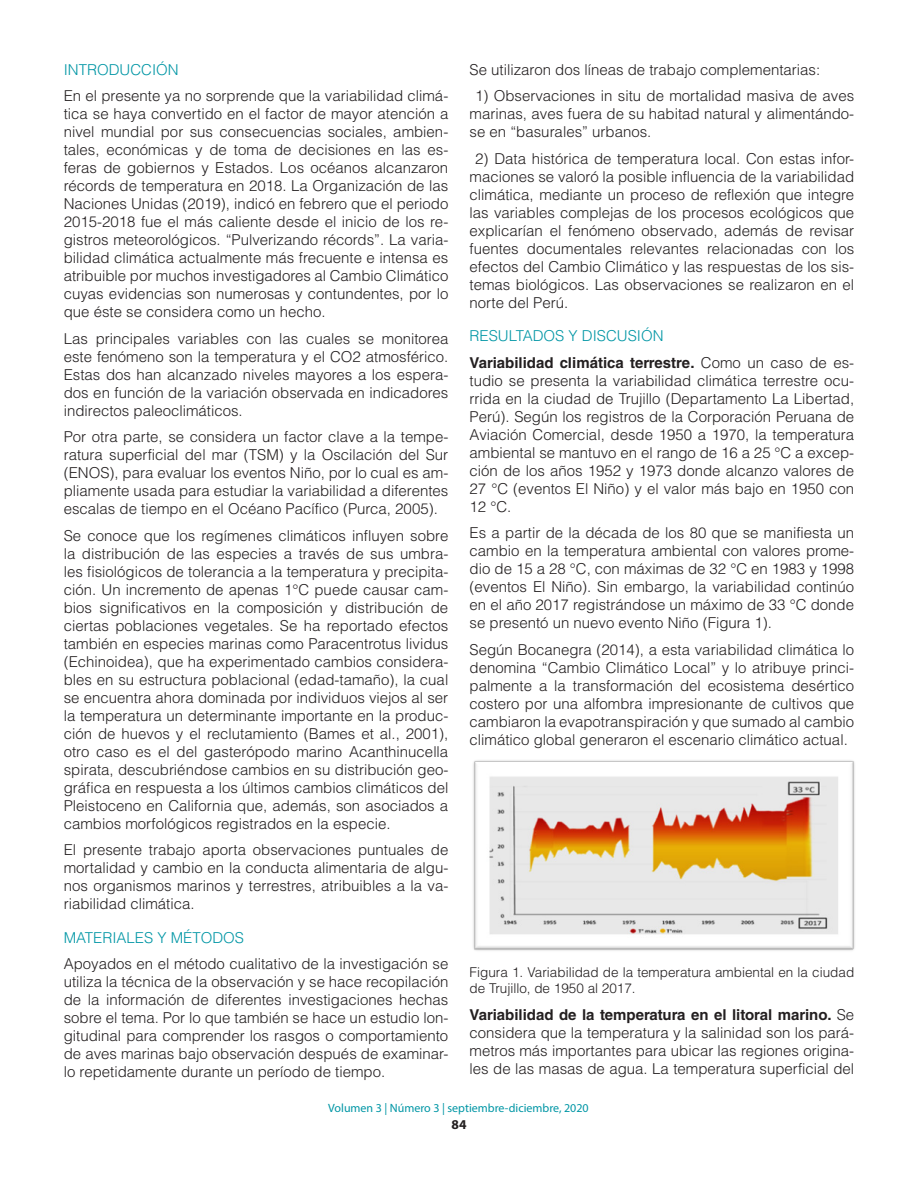
<style>
.page{position:relative;width:918px;height:1188px;background:#fff}
.page>*{position:absolute;margin:0;border:0;box-sizing:border-box;transform-origin:0 0}
.TEXTO{font:300 15px/18px "Helvetica LT Std";color:#231f20;text-align:justify}
.TITULOS_AZUL{font:300 15px "Helvetica LT Std";color:#0096a5}
.pie_de_foto{font:300 13.5px/16.2px "Helvetica LT Std";color:#231f20}
.t1{font:700 13.5px "Myriad Pro";color:#231f20}
.t2{font:12px "Myriad Pro";color:#0096a5}
.s1{font-weight:700}
</style>
<div class="page">
<img style="left:473px;top:760px;width:382px;height:191px">
<p class="TITULOS_AZUL" style="left:64px;top:60px;width:117px">INTRODUCCIÓN</p>
<p class="TEXTO" style="left:64px;top:87px;width:386px">En el presente ya no sorprende que la variabilidad climá&shy;tica se haya convertido en el factor de mayor atención a nivel mundial por sus consecuencias sociales, ambien&shy;tales, económicas y de toma de decisiones en las es&shy;feras de gobiernos y Estados. Los océanos alcanzaron récords de temperatura en 2018. La Organización de las Naciones Unidas (2019), indicó en febrero que el periodo 2015-2018 fue el más caliente desde el inicio de los re&shy;gistros meteorológicos. “Pulverizando récords”. La varia&shy;bilidad climática actualmente más frecuente e intensa es atribuible por muchos investigadores al Cambio Climático cuyas evidencias son numerosas y contundentes, por lo que éste se considera como un hecho.</p>
<p class="TEXTO" style="left:64px;top:329px;width:386px">Las principales variables con las cuales se monitorea este fenómeno son la temperatura y el CO2 atmosférico.<br>Estas dos han alcanzado niveles mayores a los espera&shy;dos en función de la variación observada en indicadores indirectos paleoclimáticos.</p>
<p class="TEXTO" style="left:64px;top:428px;width:386px">Por otra parte, se considera un factor clave a la tempe&shy;ratura superficial del mar (TSM) y la Oscilación del Sur (ENOS), para evaluar los eventos Niño, por lo cual es am&shy;pliamente usada para estudiar la variabilidad a diferentes escalas de tiempo en el Océano Pacífico (Purca, 2005).</p>
<p class="TEXTO" style="left:64px;top:526px;width:386px">Se conoce que los regímenes climáticos influyen sobre la distribución de las especies a través de sus umbra&shy;les fisiológicos de tolerancia a la temperatura y precipita&shy;ción. Un incremento de apenas 1°C puede causar cam&shy;bios significativos en la composición y distribución de ciertas poblaciones vegetales. Se ha reportado efectos también en especies marinas como Paracentrotus lividus (Echinoidea), que ha experimentado cambios considera&shy;bles en su estructura poblacional (edad-tamaño), la cual se encuentra ahora dominada por individuos viejos al ser la temperatura un determinante importante en la produc&shy;ción de huevos y el reclutamiento (Bames et al., 2001), otro caso es el del gasterópodo marino Acanthinucella spirata, descubriéndose cambios en su distribución geo&shy;gráfica en respuesta a los últimos cambios climáticos del Pleistoceno en California que, además, son asociados a cambios morfológicos registrados en la especie.</p>
<p class="TEXTO" style="left:64px;top:841px;width:386px">El presente trabajo aporta observaciones puntuales de mortalidad y cambio en la conducta alimentaria de algu&shy;nos organismos marinos y terrestres, atribuibles a la va&shy;riabilidad climática.</p>
<p class="TITULOS_AZUL" style="left:64px;top:928px;width:182px">MATERIALES Y MÉTODOS</p>
<p class="TEXTO" style="left:64px;top:955px;width:386px">Apoyados en el método cualitativo de la investigación se utiliza la técnica de la observación y se hace recopilación de la información de diferentes investigaciones hechas sobre el tema. Por lo que también se hace un estudio lon&shy;gitudinal para comprender los rasgos o comportamiento de aves marinas bajo observación después de examinar&shy;lo repetidamente durante un período de tiempo.</p>
<p class="TEXTO" style="left:470px;top:60px;width:352px">Se utilizaron dos líneas de trabajo complementarias:</p>
<p class="TEXTO" style="left:470px;top:87px;width:386px;text-indent:5px">1) Observaciones in situ de mortalidad masiva de aves marinas, aves fuera de su habitad natural y alimentándo&shy;se en “basurales” urbanos.</p>
<p class="TEXTO" style="left:470px;top:149px;width:386px;text-indent:6px">2) Data histórica de temperatura local. Con estas infor&shy;maciones se valoró la posible influencia de la variabilidad climática, mediante un proceso de reflexión que integre las variables complejas de los procesos ecológicos que explicarían el fenómeno observado, además de revisar fuentes documentales relevantes relacionadas con los efectos del Cambio Climático y las respuestas de los sis&shy;temas biológicos. Las observaciones se realizaron en el norte del Perú.</p>
<p class="TITULOS_AZUL" style="left:470px;top:326px;width:195px">RESULTADOS Y DISCUSIÓN</p>
<p class="TEXTO" style="left:470px;top:353px;width:386px"><span class="s1">Variabilidad climática terrestre.</span> Como un caso de es&shy;tudio se presenta la variabilidad climática terrestre ocu&shy;rrida en la ciudad de Trujillo (Departamento La Libertad, Perú). Según los registros de la Corporación Peruana de Aviación Comercial, desde 1950 a 1970, la temperatura ambiental se mantuvo en el rango de 16 a 25 °C a excep&shy;ción de los años 1952 y 1973 donde alcanzo valores de 27 °C (eventos El Niño) y el valor más bajo en 1950 con 12 °C.</p>
<p class="TEXTO" style="left:470px;top:524px;width:386px">Es a partir de la década de los 80 que se manifiesta un cambio en la temperatura ambiental con valores prome&shy;dio de 15 a 28 °C, con máximas de 32 °C en 1983 y 1998 (eventos El Niño). Sin embargo, la variabilidad continúo en el año 2017 registrándose un máximo de 33 °C donde se presentó un nuevo evento Niño (Figura 1).</p>
<p class="TEXTO" style="left:470px;top:640px;width:386px">Según Bocanegra (2014), a esta variabilidad climática lo denomina “Cambio Climático Local” y lo atribuye princi&shy;palmente a la transformación del ecosistema desértico costero por una alfombra impresionante de cultivos que cambiaron la evapotranspiración y que sumado al cambio climático global generaron el escenario climático actual.</p>
<p class="pie_de_foto" style="left:470px;top:964px;width:386px">Figura 1. Variabilidad de la temperatura ambiental en la ciudad de Trujillo, de 1950 al 2017.</p>
<p class="TEXTO" style="left:470px;top:1005px;width:386px"><span class="s1">Variabilidad de la temperatura en el litoral marino.</span> Se considera que la temperatura y la salinidad son los pará&shy;metros más importantes para ubicar las regiones origina&shy;les de las masas de agua. La temperatura superficial del</p>
<p class="t2" style="left:328px;top:1101px;width:262px">Volumen 3 | Número 3 | septiembre-diciembre, 2020</p>
<p class="t1" style="left:452px;top:1116px;width:16px">84</p>
</div>
